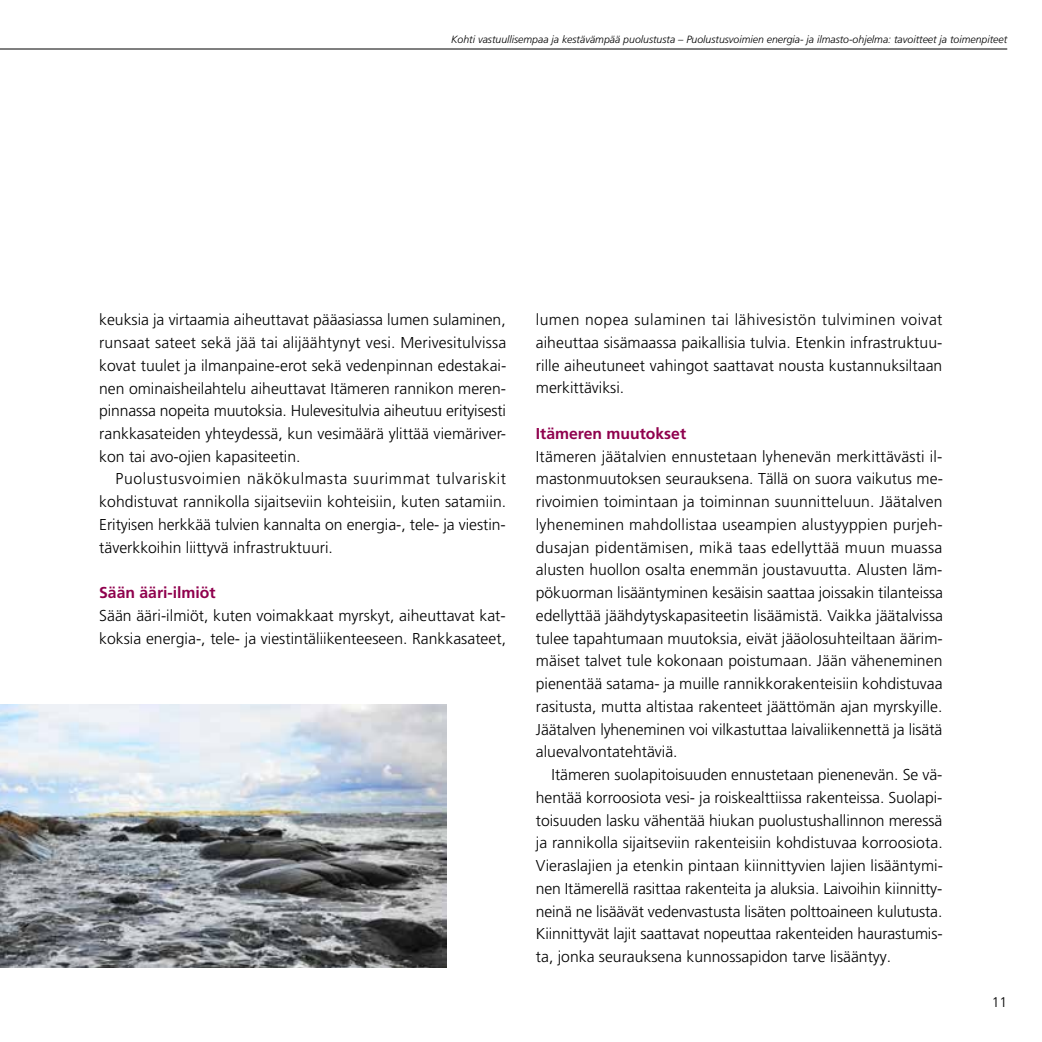
<style>
.page{position:relative;width:1042px;height:1042px;background:#fff}
.page>*{position:absolute;margin:0;border:0;box-sizing:border-box;transform-origin:0 0}
.t1{font:300 15.75px/22.8px "Frutiger LT Pro";color:#000;text-align:justify}
.t2{font:700 15.75px "Frutiger LT Pro";color:#8f004d}
.t3{font:300 14px "Frutiger LT Pro";color:#000}
.t4{font:italic 300 10.5px "Frutiger LT Pro";color:#000}
</style>
<div class="page">
<hr style="left:0;top:49px;width:1007px;height:1px;background:#000">
<img style="left:0;top:704px;width:446px;height:263px">
<p class="t4" style="left:451px;top:33px;width:557px">Kohti vastuullisempaa ja kestävämpää puolustusta – Puolustusvoimien energia- ja ilmasto-ohjelma: tavoitteet ja toimenpiteet</p>
<p class="t1" style="left:99px;top:308px;width:409px">keuksia ja virtaamia aiheuttavat pääasiassa lumen sulaminen, runsaat sateet sekä jää tai alijäähtynyt vesi. Merivesitulvissa kovat tuulet ja ilmanpaine-erot sekä vedenpinnan edestakai&shy;nen ominaisheilahtelu aiheuttavat Itämeren rannikon meren&shy;pinnassa nopeita muutoksia. Hulevesitulvia aiheutuu erityisesti rankkasateiden yhteydessä, kun vesimäärä ylittää viemäriver&shy;kon tai avo-ojien kapasiteetin.</p>
<p class="t1" style="left:99px;top:468px;width:408px;text-indent:16px">Puolustusvoimien näkökulmasta suurimmat tulvariskit kohdistuvat rannikolla sijaitseviin kohteisiin, kuten satamiin.<br>Erityisen herkkää tulvien kannalta on energia-, tele- ja viestin&shy;täverkkoihin liittyvä infrastruktuuri.</p>
<p class="t2" style="left:99px;top:583px;width:118px">Sään ääri-ilmiöt</p>
<p class="t1" style="left:99px;top:604px;width:408px">Sään ääri-ilmiöt, kuten voimakkaat myrskyt, aiheuttavat kat&shy;koksia energia-, tele- ja viestintäliikenteeseen. Rankkasateet,</p>
<p class="t1" style="left:536px;top:308px;width:408px">lumen nopea sulaminen tai lähivesistön tulviminen voivat aiheuttaa sisämaassa paikallisia tulvia. Etenkin infrastruktuu&shy;rille aiheutuneet vahingot saattavat nousta kustannuksiltaan merkittäviksi.</p>
<p class="t2" style="left:536px;top:424px;width:152px">Itämeren muutokset</p>
<p class="t1" style="left:536px;top:445px;width:409px">Itämeren jäätalvien ennustetaan lyhenevän merkittävästi il&shy;mastonmuutoksen seurauksena. Tällä on suora vaikutus me&shy;rivoimien toimintaan ja toiminnan suunnitteluun. Jäätalven lyheneminen mahdollistaa useampien alustyyppien purjeh&shy;dusajan pidentämisen, mikä taas edellyttää muun muassa alusten huollon osalta enemmän joustavuutta. Alusten läm&shy;pökuorman lisääntyminen kesäisin saattaa joissakin tilanteissa edellyttää jäähdytyskapasiteetin lisäämistä. Vaikka jäätalvissa tulee tapahtumaan muutoksia, eivät jääolosuhteiltaan äärim&shy;mäiset talvet tule kokonaan poistumaan. Jään väheneminen pienentää satama- ja muille rannikkorakenteisiin kohdistuvaa rasitusta, mutta altistaa rakenteet jäättömän ajan myrskyille.<br>Jäätalven lyheneminen voi vilkastuttaa laivaliikennettä ja lisätä aluevalvontatehtäviä.</p>
<p class="t1" style="left:536px;top:763px;width:409px;text-indent:16px">Itämeren suolapitoisuuden ennustetaan pienenevän. Se vä&shy;hentää korroosiota vesi- ja roiskealttiissa rakenteissa. Suolapi&shy;toisuuden lasku vähentää hiukan puolustushallinnon meressä ja rannikolla sijaitseviin rakenteisiin kohdistuvaa korroosiota.<br>Vieraslajien ja etenkin pintaan kiinnittyvien lajien lisääntymi&shy;nen Itämerellä rasittaa rakenteita ja aluksia. Laivoihin kiinnitty&shy;neinä ne lisäävät vedenvastusta lisäten polttoaineen kulutusta.<br>Kiinnittyvät lajit saattavat nopeuttaa rakenteiden haurastumis&shy;ta, jonka seurauksena kunnossapidon tarve lisääntyy.</p>
<p class="t3" style="left:991px;top:994px;width:17px">11</p>
</div>
